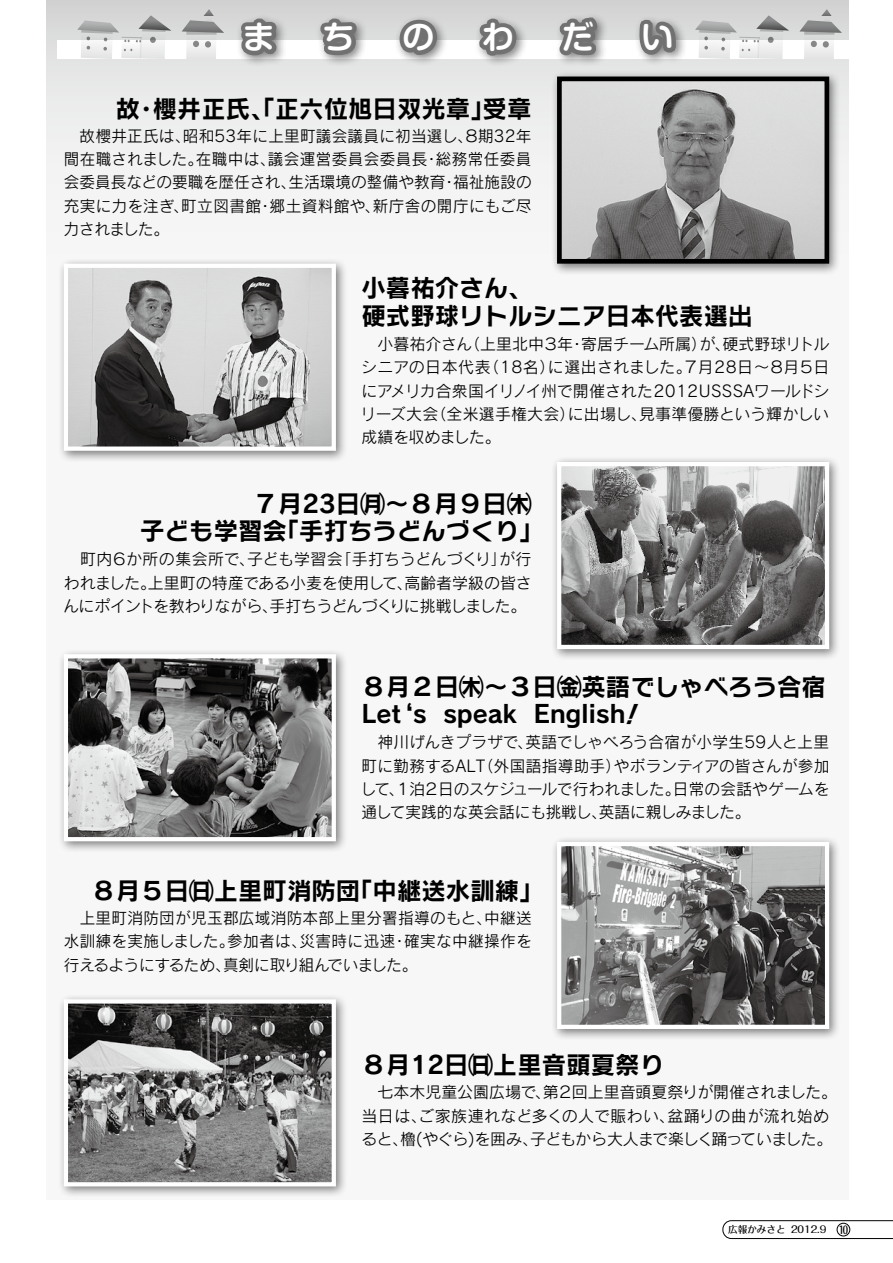
<style>
.page{position:relative;width:893px;height:1263px;background:#fff}
.page>*{position:absolute;margin:0;border:0;box-sizing:border-box;transform-origin:0 0}
.t1{font:700 31.95px "Shin M Go Pro De";color:#fff}
.t2{font:24.45px/27.6px "Rodin NTLG Pro B";color:#000}
.t3{font:24.45px "Rodin NTLG Pro B";letter-spacing:-.39em;color:#000}
.t4{font:15.9px/23.4px "Rodin Pro M";letter-spacing:.005em;color:#000}
.t5{font:15.9px/23.4px "Rodin Pro M";letter-spacing:-.04em;color:#000}
.t6{font:15.9px "Rodin Pro M";letter-spacing:.025em;color:#000}
.t7{font:15.9px/23.4px "Rodin Pro M";letter-spacing:-.025em;color:#000}
.t8{font:15.9px "Rodin Pro M";letter-spacing:-.03em;color:#000}
.t9{font:15.9px "Rodin Pro M";letter-spacing:-.045em;color:#000}
.t10{font:15.9px "Rodin Pro M";letter-spacing:.03em;color:#000}
.t11{font:15.9px "Rodin Pro M";letter-spacing:-.035em;color:#000}
.t12{font:15.9px "Rodin Pro M";letter-spacing:.035em;color:#000}
.t13{font:500 10.65px "Folk Pro";color:#000}
.t14{font:500 9.6px "Folk Pro";color:#000}
</style>
<div class="page">
<div style="left:47px;top:0;width:801px;height:1199px;background:#f7f7f7"></div>
<div style="left:57px;top:40px;width:802px;height:19px;background:#fff"></div>
<div style="left:550px;top:70px;width:290px;height:205px;background:#000;opacity:.5"></div>
<img style="left:563px;top:83px;width:260px;height:175px">
<div style="left:557px;top:77px;width:272px;height:187px;border:5px solid #000"></div>
<div style="left:57px;top:648px;width:290px;height:205px;background:#000;opacity:.5"></div>
<img style="left:69px;top:659px;width:262px;height:177px">
<div style="left:64px;top:654px;width:272px;height:187px;border:4px solid #fff"></div>
<div style="left:57px;top:257px;width:290px;height:205px;background:#000;opacity:.5"></div>
<img style="left:69px;top:269px;width:262px;height:177px">
<div style="left:64px;top:264px;width:272px;height:187px;border:4px solid #fff"></div>
<div style="left:57px;top:993px;width:290px;height:205px;background:#000;opacity:.5"></div>
<img style="left:69px;top:1004px;width:262px;height:177px">
<div style="left:64px;top:999px;width:272px;height:187px;border:4px solid #fff"></div>
<div style="left:550px;top:835px;width:290px;height:205px;background:#000;opacity:.5"></div>
<img style="left:562px;top:847px;width:262px;height:177px">
<div style="left:557px;top:842px;width:272px;height:187px;border:4px solid #fff"></div>
<div style="left:550px;top:455px;width:290px;height:206px;background:#000;opacity:.5"></div>
<img style="left:562px;top:467px;width:262px;height:177px">
<div style="left:557px;top:462px;width:272px;height:187px;border:4px solid #fff"></div>
<div style="left:234px;top:12px;width:453px;height:55px;background:#000;opacity:.5"></div>
<svg style="left:237px;top:14px;width:44px;height:48px;background:#9e9d9e"></svg>
<svg style="left:312px;top:14px;width:49px;height:48px;background:#a8a8a8"></svg>
<svg style="left:395px;top:16px;width:49px;height:43px;background:#a2a2a3"></svg>
<svg style="left:472px;top:12px;width:49px;height:48px;background:#a8a8a8"></svg>
<svg style="left:553px;top:11px;width:49px;height:49px;background:#a1a0a1"></svg>
<svg style="left:635px;top:15px;width:45px;height:44px;background:#a09fa0"></svg>
<svg style="left:77px;top:15px;width:94px;height:44px"></svg>
<svg style="left:182px;top:9px;width:42px;height:50px"></svg>
<svg style="left:695px;top:15px;width:94px;height:44px"></svg>
<svg style="left:799px;top:9px;width:43px;height:50px"></svg>
<svg style="left:722px;top:1220px;width:171px;height:19px"></svg>
<h1 class="t1" style="left:243px;top:11px;width:33px">ま</h1>
<h1 class="t1" style="left:323px;top:11px;width:33px">ち</h1>
<h1 class="t1" style="left:402px;top:11px;width:33px">の</h1>
<h1 class="t1" style="left:482px;top:11px;width:33px">わ</h1>
<h1 class="t1" style="left:562px;top:11px;width:33px">だ</h1>
<h1 class="t1" style="left:642px;top:11px;width:33px">い</h1>
<h2 class="t2" style="left:153px;top:94px;width:344px">櫻井正氏、「正六位旭日双光章」</h2>
<h2 class="t2" style="left:116px;top:94px;width:26px">故</h2>
<h2 class="t2" style="left:483px;top:94px;width:50px">受章</h2>
<h2 class="t2" style="left:134px;top:94px;width:26px">・</h2>
<p class="t4" style="left:64px;top:123px;width:128px">　故櫻井正氏は、</p>
<p class="t4" style="left:183px;top:123px;width:350px">昭和53年に上里町議会議員に初当選し８、期32年</p>
<p class="t4" style="left:64px;top:147px;width:141px">間在職されました。</p>
<p class="t4" style="left:196px;top:147px;width:81px">在職中は、</p>
<p class="t6" style="left:268px;top:149px;width:161px">議会運営委員会委員長</p>
<p class="t4" style="left:436px;top:147px;width:97px">総務常任委員</p>
<p class="t4" style="left:424px;top:147px;width:17px">・</p>
<p class="t4" style="left:64px;top:170px;width:234px">会委員長などの要職を歴任され、</p>
<p class="t4" style="left:288px;top:170px;width:158px">生活環境の整備や教育</p>
<p class="t4" style="left:453px;top:170px;width:80px">福祉施設の</p>
<p class="t4" style="left:441px;top:170px;width:17px">・</p>
<p class="t6" style="left:373px;top:195px;width:160px">新庁舎の開庁にもご尽</p>
<p class="t6" style="left:64px;top:195px;width:199px">充実に力を注ぎ町立図書館</p>
<p class="t4" style="left:173px;top:193px;width:17px">、</p>
<p class="t4" style="left:64px;top:217px;width:107px">力されました。</p>
<p class="t4" style="left:270px;top:193px;width:112px">郷土資料館や、</p>
<p class="t4" style="left:258px;top:193px;width:17px">・</p>
<h2 class="t2" style="left:361px;top:273px;width:393px">小暮祐介さん、<br>硬式野球リトルシニア日本代表選出</h2>
<p class="t4" style="left:581px;top:332px;width:250px">寄居チーム所属が） 硬式野球リトル</p>
<p class="t4" style="left:464px;top:332px;width:110px">（上里北中３年</p>
<p class="t4" style="left:361px;top:332px;width:112px">　小暮祐介さん</p>
<p class="t4" style="left:569px;top:332px;width:17px">・</p>
<p class="t4" style="left:714px;top:332px;width:17px">、</p>
<p class="t4" style="left:483px;top:355px;width:74px">（18名）</p>
<p class="t12" style="left:361px;top:357px;width:131px">シニアの日本代表</p>
<p class="t7" style="left:361px;top:378px;width:469px">にアメリカ合衆国イリノイ州で開催された2012ＵＳＳＳＡワールドシ</p>
<p class="t4" style="left:639px;top:402px;width:191px">見事準優勝という輝かしい</p>
<p class="t4" style="left:548px;top:355px;width:283px">に選出されました７。月28日～８月５日</p>
<p class="t5" style="left:361px;top:402px;width:142px">リーズ大会<br>成績を収めました。</p>
<p class="t4" style="left:430px;top:402px;width:147px">（全米選手権大会）</p>
<p class="t4" style="left:568px;top:402px;width:81px">に出場し、</p>
<h2 class="t2" style="left:275px;top:488px;width:270px;text-indent:-22px">７月23日㈪～８月９日㈭「手打ちうどんづくり「</h2>
<h2 class="t2" style="left:140px;top:516px;width:148px">子ども学習会</h2>
<p class="t4" style="left:499px;top:547px;width:34px">が行</p>
<p class="t4" style="left:335px;top:547px;width:173px">「手打ちうどんづくり」</p>
<p class="t10" style="left:64px;top:549px;width:281px">　町内６か所の集会所で子ども学習会</p>
<p class="t4" style="left:148px;top:547px;width:385px;text-indent:91px">、<br>上里町の特産である小麦を使用して高齢者学級の皆さ</p>
<p class="t4" style="left:64px;top:570px;width:94px">われました。</p>
<p class="t4" style="left:396px;top:570px;width:17px">、</p>
<p class="t5" style="left:63px;top:594px;width:216px">んにポイントを教わりながら、</p>
<p class="t5" style="left:270px;top:594px;width:258px">手打ちうどんづくりに挑戦しました。</p>
<h2 class="t2" style="left:620px;top:672px;width:207px;text-indent:-259px">８月２日㈭～３日㈮英語でしゃべろう合宿!</h2>
<h2 class="t2" style="left:389px;top:699px;width:26px">‘</h2>
<p class="t6" style="left:361px;top:732px;width:469px">　神川げんきプラザで英語でしゃべろう合宿が小学生59人と上里</p>
<p class="t4" style="left:517px;top:730px;width:17px">、</p>
<p class="t4" style="left:614px;top:753px;width:217px">やボランティアの皆さんが参加</p>
<h2 class="t3" style="left:357px;top:698px;width:275px">ＬｅｔｓｓｐｅａｋＥｎｇｌｉｓｈ</h2>
<p class="t4" style="left:478px;top:753px;width:145px">（外国語指導助手）</p>
<p class="t8" style="left:361px;top:755px;width:128px">町に勤務するＡＬＴ</p>
<p class="t5" style="left:599px;top:777px;width:153px;text-indent:-238px">して１、泊２日のスケジュールで行われました。<br>英語に親しみました。</p>
<p class="t4" style="left:673px;top:777px;width:158px">日常の会話やゲームを</p>
<p class="t4" style="left:361px;top:800px;width:247px">通して実践的な英会話にも挑戦し、</p>
<h2 class="t2" style="left:91px;top:876px;width:270px">８月５日㈰上里町消防団</h2>
<h2 class="t2" style="left:348px;top:876px;width:197px">「中継送水訓練「</h2>
<p class="t4" style="left:404px;top:906px;width:129px;text-indent:-340px">　上里町消防団が児玉郡広域消防本部上里分署指導のもと、<br>確実な中継操作を</p>
<p class="t4" style="left:484px;top:906px;width:49px">中継送</p>
<p class="t4" style="left:227px;top:929px;width:81px">参加者は、</p>
<p class="t7" style="left:223px;top:929px;width:196px;text-indent:-159px">水訓練を実施しました。<br>真剣に取り組んでいました。</p>
<p class="t4" style="left:299px;top:929px;width:97px">災害時に迅速</p>
<p class="t4" style="left:392px;top:929px;width:17px">・</p>
<p class="t8" style="left:64px;top:954px;width:169px">行えるようにするため、</p>
<h2 class="t2" style="left:361px;top:1050px;width:304px">８月12日㈰上里音頭夏祭り</h2>
<p class="t4" style="left:667px;top:1080px;width:171px;text-indent:-306px">　七本木児童公園広場で第、２回上里音頭夏祭りが開催されました。盆踊りの曲が流れ始め</p>
<p class="t4" style="left:419px;top:1103px;width:258px">ご家族連れなど多くの人で賑わい、</p>
<p class="t4" style="left:361px;top:1103px;width:67px">当日は、</p>
<p class="t11" style="left:361px;top:1129px;width:178px">ると櫓、 (やぐら)を囲み、</p>
<p class="t9" style="left:530px;top:1129px;width:304px">子どもから大人まで楽しく踊っていました。</p>
<p class="t14" style="left:728px;top:1221px;width:59px">広報かみさと</p>
<p class="t14" style="left:791px;top:1221px;width:37px">2012.9</p>
<p class="t13" style="left:839px;top:1220px;width:11px">10</p>
</div>
